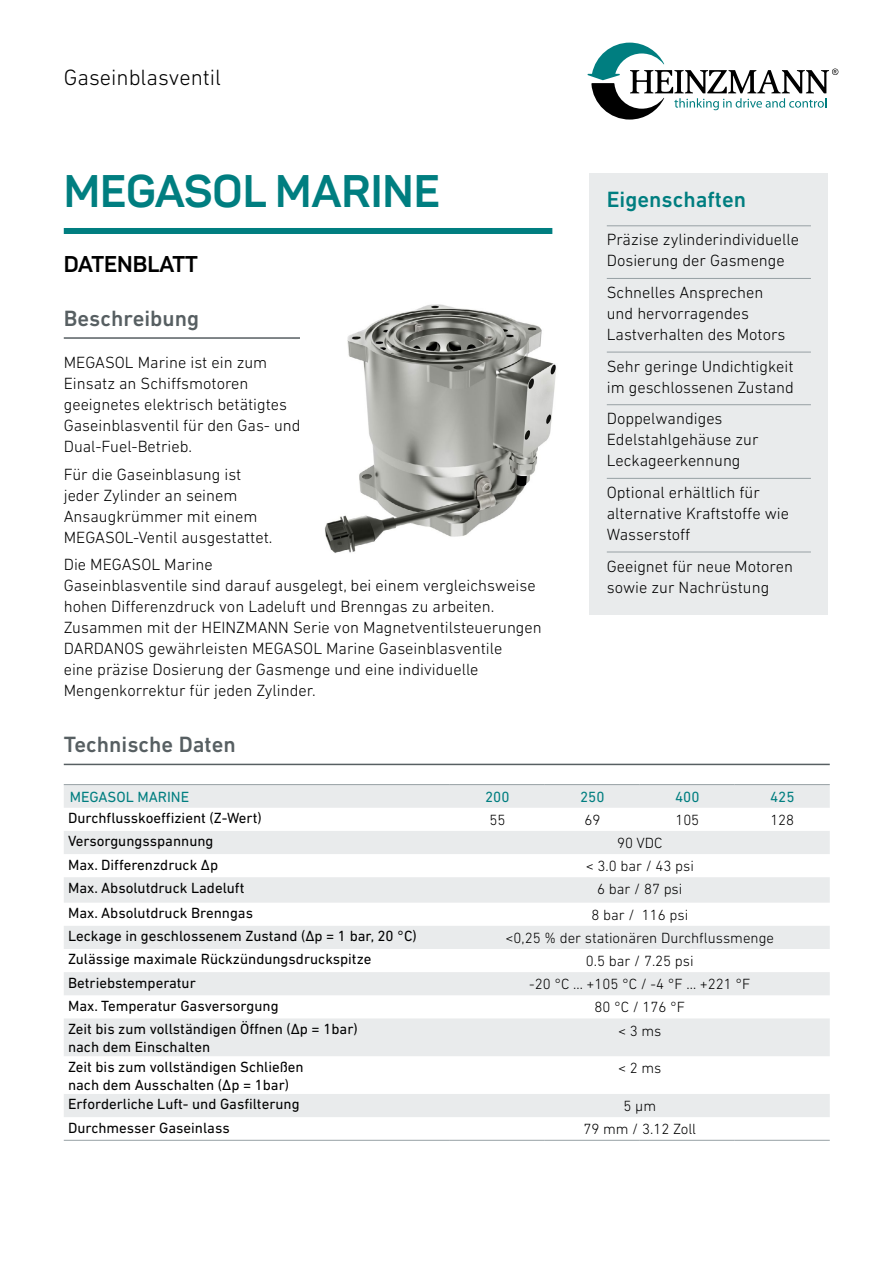
<style>
.page{position:relative;width:893px;height:1263px;background:#fff}
.page>*{position:absolute;margin:0;border:0;box-sizing:border-box;transform-origin:0 0}
.t1{font:700 45px "Sahar";color:#007e80}
.t2{font:500 22.5px "DIN Next LT Pro";color:#575f62}
.t3{font:300 22.5px "DIN Next LT Pro";color:#000}
.t4{font:500 22.5px "DIN Next LT Pro";color:#007e80}
.t5{font:700 22.5px "Sahar";color:#000}
.t6{font:300 16.5px/21px "DIN Next LT Pro";color:#000}
.t7{font:15px/18px "DIN Next LT Pro";color:#000}
.t8{font:300 15px "DIN Next LT Pro";color:#000}
.t9{font:15px "DIN Next LT Pro";color:#007e80}
</style>
<div class="page">
<div style="left:590px;top:173px;width:238px;height:441px;background:#e9ebec"></div>
<hr style="left:607px;top:225px;width:204px;height:1px;background:#97a0a4">
<hr style="left:607px;top:278px;width:204px;height:1px;background:#97a0a4">
<hr style="left:607px;top:352px;width:204px;height:1px;background:#97a0a4">
<hr style="left:607px;top:404px;width:204px;height:1px;background:#97a0a4">
<hr style="left:607px;top:478px;width:204px;height:1px;background:#97a0a4">
<hr style="left:607px;top:552px;width:204px;height:1px;background:#97a0a4">
<div style="left:64px;top:228px;width:488px;height:6px;background:#007e80"></div>
<hr style="left:64px;top:337px;width:237px;height:2px;background:#575f62">
<svg style="left:587px;top:43px;width:251px;height:77px"></svg>
<hr style="left:64px;top:764px;width:766px;height:1px;background:#575f62">
<img style="left:324px;top:304px;width:232px;height:249px">
<svg style="left:64px;top:785px;width:766px;height:332px;fill:#e9ebec"></svg>
<hr style="left:64px;top:784px;width:386px;height:1px;background:#97a0a4">
<hr style="left:450px;top:784px;width:95px;height:1px;background:#97a0a4">
<hr style="left:545px;top:784px;width:95px;height:1px;background:#97a0a4">
<hr style="left:640px;top:784px;width:95px;height:1px;background:#97a0a4">
<hr style="left:735px;top:784px;width:95px;height:1px;background:#97a0a4">
<hr style="left:64px;top:1140px;width:386px;height:1px;background:#97a0a4">
<hr style="left:450px;top:1140px;width:95px;height:1px;background:#97a0a4">
<hr style="left:545px;top:1140px;width:95px;height:1px;background:#97a0a4">
<hr style="left:640px;top:1140px;width:95px;height:1px;background:#97a0a4">
<hr style="left:735px;top:1140px;width:95px;height:1px;background:#97a0a4">
<h2 class="t3" style="left:64px;top:64px;width:159px">Gaseinblasventil</h2>
<h1 class="t1" style="left:64px;top:163px;width:378px">MEGASOL MARINE</h1>
<h2 class="t4" style="left:607px;top:187px;width:141px">Eigenschaften</h2>
<p class="t6" style="left:607px;top:229px;width:194px">Präzise zylinderindividuelle<br>Dosierung der Gasmenge</p>
<p class="t6" style="left:607px;top:282px;width:180px">Schnelles Ansprechen und hervorragendes<br>Lastverhalten des Motors</p>
<p class="t6" style="left:607px;top:355px;width:189px">Sehr geringe Undichtigkeit im geschlossenen Zustand</p>
<p class="t6" style="left:607px;top:408px;width:153px">Doppelwandiges<br>Edelstahlgehäuse zur<br>Leckageerkennung</p>
<p class="t6" style="left:607px;top:482px;width:184px">Optional erhältlich für alternative Kraftstoffe wie<br>Wasserstoff</p>
<p class="t6" style="left:607px;top:555px;width:188px">Geeignet für neue Motoren sowie zur Nachrüstung</p>
<h2 class="t5" style="left:64px;top:250px;width:136px">DATENBLATT</h2>
<h2 class="t2" style="left:64px;top:305px;width:137px">Beschreibung</h2>
<p class="t6" style="left:64px;top:352px;width:238px">MEGASOL Marine ist ein zum<br>Einsatz an Schiffsmotoren geeignetes elektrisch betätigtes<br>Gaseinblasventil für den Gas- und<br>Dual-Fuel-Betrieb.</p>
<p class="t6" style="left:64px;top:463px;width:210px">Für die Gaseinblasung ist jeder Zylinder an seinem<br>Ansaugkrümmer mit einem<br>MEGASOL-Ventil ausgestattet.</p>
<p class="t6" style="left:64px;top:554px;width:479px">Die MEGASOL Marine<br>Gaseinblasventile sind darauf ausgelegt, bei einem vergleichsweise hohen Differenzdruck von Ladeluft und Brenngas zu arbeiten.<br>Zusammen mit der HEINZMANN Serie von Magnetventilsteuerungen DARDANOS gewährleisten MEGASOL Marine Gaseinblasventile<br>eine präzise Dosierung der Gasmenge und eine individuelle Mengenkorrektur für jeden Zylinder.</p>
<h2 class="t2" style="left:64px;top:732px;width:173px">Technische Daten</h2>
<p class="t9" style="left:70px;top:788px;width:121px">MEGASOL MARINE</p>
<p class="t9" style="left:485px;top:788px;width:26px">200</p>
<p class="t9" style="left:580px;top:788px;width:26px">250</p>
<p class="t9" style="left:675px;top:788px;width:26px">400</p>
<p class="t9" style="left:770px;top:788px;width:26px">425</p>
<p class="t7" style="left:68px;top:809px;width:195px">Durchflusskoeffizient (Z-Wert)</p>
<p class="t8" style="left:489px;top:811px;width:17px">55</p>
<p class="t8" style="left:584px;top:811px;width:17px">69</p>
<p class="t8" style="left:675px;top:811px;width:25px">105</p>
<p class="t8" style="left:770px;top:811px;width:25px">128</p>
<p class="t7" style="left:68px;top:832px;width:147px">Versorgungsspannung</p>
<p class="t8" style="left:617px;top:834px;width:47px">90 VDC</p>
<p class="t7" style="left:68px;top:855px;width:152px">Max. Differenzdruck Δp</p>
<p class="t8" style="left:586px;top:857px;width:110px">&lt; 3.0 bar / 43 psi</p>
<p class="t7" style="left:68px;top:878px;width:178px">Max. Absolutdruck Ladeluft</p>
<p class="t8" style="left:597px;top:881px;width:87px">6 bar / 87 psi</p>
<p class="t7" style="left:68px;top:904px;width:187px">Max. Absolutdruck Brenngas</p>
<p class="t8" style="left:591px;top:906px;width:98px">8 bar / 116 psi</p>
<p class="t7" style="left:68px;top:927px;width:350px">Leckage in geschlossenem Zustand (Δp = 1 bar, 20 °C)</p>
<p class="t8" style="left:506px;top:929px;width:270px">&lt;0,25 % der stationären Durchflussmenge</p>
<p class="t7" style="left:68px;top:950px;width:305px">Zulässige maximale Rückzündungsdruckspitze</p>
<p class="t8" style="left:586px;top:952px;width:109px">0.5 bar / 7.25 psi</p>
<p class="t7" style="left:68px;top:973px;width:129px">Betriebstemperatur</p>
<p class="t8" style="left:529px;top:975px;width:223px">-20 °C … +105 °C / -4 °F … +221 °F</p>
<p class="t7" style="left:68px;top:996px;width:212px">Max. Temperatur Gasversorgung</p>
<p class="t8" style="left:594px;top:999px;width:92px">80 °C / 176 °F</p>
<p class="t7" style="left:68px;top:1019px;width:291px">Zeit bis zum vollständigen Öffnen (Δp = 1bar) nach dem Einschalten</p>
<p class="t8" style="left:618px;top:1022px;width:45px">&lt; 3 ms</p>
<p class="t7" style="left:68px;top:1057px;width:237px">Zeit bis zum vollständigen Schließen nach dem Ausschalten (Δp = 1bar)</p>
<p class="t8" style="left:618px;top:1059px;width:45px">&lt; 2 ms</p>
<p class="t7" style="left:68px;top:1095px;width:233px">Erforderliche Luft- und Gasfilterung</p>
<p class="t8" style="left:624px;top:1097px;width:34px">5 μm</p>
<p class="t7" style="left:68px;top:1118px;width:163px">Durchmesser Gaseinlass</p>
<p class="t8" style="left:583px;top:1120px;width:114px">79 mm / 3.12 Zoll</p>
</div>
